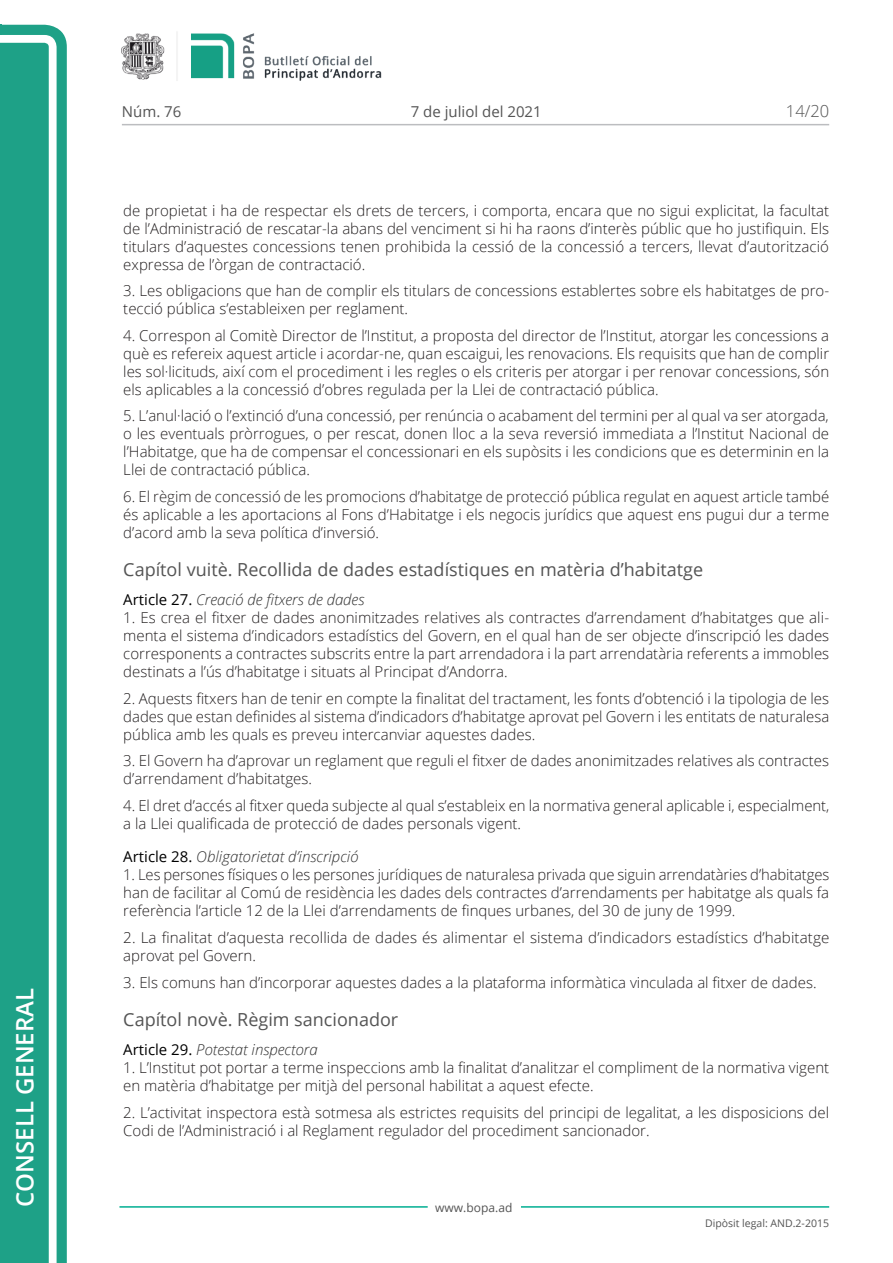
<style>
.page{position:relative;width:893px;height:1263px;background:#fff}
.page>*{position:absolute;margin:0;border:0;box-sizing:border-box;transform-origin:0 0}
.t1{font:600 24px "Open Sans";color:#fff}
.Titol_6{font:18px "Open Sans";color:#545454}
.t2{font:300 16.5px "Open Sans";color:#545454}
.Body_text{font:300 15px/18px "Open Sans";color:#231f20;text-align:justify}
.Titol_7{font:italic 300 15px "Open Sans";color:#303030}
.t3{font:15px "Open Sans";color:#545454}
.t4{font:12px "Open Sans";color:#545454}
.t5{font:10.5px "Open Sans";color:#545454}
.s1{font-weight:400;font-style:normal;color:#000}
</style>
<div class="page">
<svg style="left:0;top:25px;width:67px;height:1238px;fill:#1ea187"></svg>
<div style="left:0;top:43px;width:49px;height:1220px;background:#1ea187"></div>
<img style="left:122px;top:32px;width:260px;height:49px">
<hr style="left:119px;top:1206px;width:309px;height:2px;background:#00ae91">
<hr style="left:521px;top:1206px;width:308px;height:2px;background:#00ae91">
<hr style="left:122px;top:124px;width:707px;height:1px;background:#bcbdc0">
<h1 class="t1" style="left:8px;top:1207px;width:220px;rotate:-90deg">Consell General</h1>
<p class="t3" style="left:122px;top:102px;width:61px">Núm. 76</p>
<p class="t3" style="left:411px;top:102px;width:132px">7 de juliol del 2021</p>
<p class="t2" style="left:786px;top:100px;width:45px">14/20</p>
<p class="Body_text" style="left:123px;top:201px;width:707px">de propietat i ha de respectar els drets de tercers, i comporta, encara que no sigui explicitat, la facultat de l’Administració de rescatar-la abans del venciment si hi ha raons d’interès públic que ho justifiquin. Els titulars d’aquestes concessions tenen prohibida la cessió de la concessió a tercers, llevat d’autorització expressa de l’òrgan de contractació.</p>
<p class="Body_text" style="left:123px;top:281px;width:707px">3. Les obligacions que han de complir els titulars de concessions establertes sobre els habitatges de pro&shy;tecció pública s’estableixen per reglament.</p>
<p class="Body_text" style="left:123px;top:326px;width:707px">4. Correspon al Comitè Director de l’Institut, a proposta del director de l’Institut, atorgar les concessions a què es refereix aquest article i acordar-ne, quan escaigui, les renovacions. Els requisits que han de complir les sol·licituds, així com el procediment i les regles o els criteris per atorgar i per renovar concessions, són els aplicables a la concessió d’obres regulada per la Llei de contractació pública.</p>
<p class="Body_text" style="left:123px;top:406px;width:707px">5. L’anul·lació o l’extinció d’una concessió, per renúncia o acabament del termini per al qual va ser atorgada, o les eventuals pròrrogues, o per rescat, donen lloc a la seva reversió immediata a l’Institut Nacional de l’Habitatge, que ha de compensar el concessionari en els supòsits i les condicions que es determinin en la Llei de contractació pública.</p>
<p class="Body_text" style="left:123px;top:487px;width:707px">6. El règim de concessió de les promocions d’habitatge de protecció pública regulat en aquest article també és aplicable a les aportacions al Fons d’Habitatge i els negocis jurídics que aquest ens pugui dur a terme d’acord amb la seva política d’inversió.</p>
<p class="Titol_6" style="left:123px;top:557px;width:581px">Capítol vuitè. Recollida de dades estadístiques en matèria d’habitatge</p>
<p class="Titol_7" style="left:123px;top:589px;width:243px"><span class="s1">Article 27.</span> Creació de fitxers de dades</p>
<p class="Body_text" style="left:123px;top:608px;width:707px">1. Es crea el fitxer de dades anonimitzades relatives als contractes d’arrendament d’habitatges que ali&shy;menta el sistema d’indicadors estadístics del Govern, en el qual han de ser objecte d’inscripció les dades corresponents a contractes subscrits entre la part arrendadora i la part arrendatària referents a immobles destinats a l’ús d’habitatge i situats al Principat d’Andorra.</p>
<p class="Body_text" style="left:123px;top:689px;width:707px">2. Aquests fitxers han de tenir en compte la finalitat del tractament, les fonts d’obtenció i la tipologia de les dades que estan definides al sistema d’indicadors d’habitatge aprovat pel Govern i les entitats de naturalesa pública amb les quals es preveu intercanviar aquestes dades.</p>
<p class="Body_text" style="left:123px;top:751px;width:707px">3. El Govern ha d’aprovar un reglament que reguli el fitxer de dades anonimitzades relatives als contractes d’arrendament d’habitatges.</p>
<p class="Body_text" style="left:123px;top:796px;width:708px">4. El dret d’accés al fitxer queda subjecte al qual s’estableix en la normativa general aplicable i, especialment, a la Llei qualificada de protecció de dades personals vigent.</p>
<p class="Titol_7" style="left:123px;top:847px;width:237px"><span class="s1">Article 28.</span> Obligatorietat d’inscripció</p>
<p class="Body_text" style="left:123px;top:866px;width:707px">1. Les persones físiques o les persones jurídiques de naturalesa privada que siguin arrendatàries d’habitatges han de facilitar al Comú de residència les dades dels contractes d’arrendaments per habitatge als quals fa referència l’article 12 de la Llei d’arrendaments de finques urbanes, del 30 de juny de 1999.</p>
<p class="Body_text" style="left:123px;top:928px;width:708px">2. La finalitat d’aquesta recollida de dades és alimentar el sistema d’indicadors estadístics d’habitatge aprovat pel Govern.</p>
<p class="Body_text" style="left:123px;top:973px;width:695px">3. Els comuns han d’incorporar aquestes dades a la plataforma informàtica vinculada al fitxer de dades.</p>
<p class="Titol_6" style="left:123px;top:1007px;width:276px">Capítol novè. Règim sancionador</p>
<p class="Titol_7" style="left:123px;top:1039px;width:196px"><span class="s1">Article 29.</span> Potestat inspectora</p>
<p class="Body_text" style="left:123px;top:1058px;width:707px">1. L’Institut pot portar a terme inspeccions amb la finalitat d’analitzar el compliment de la normativa vigent en matèria d’habitatge per mitjà del personal habilitat a aquest efecte.</p>
<p class="Body_text" style="left:123px;top:1103px;width:707px">2. L’activitat inspectora està sotmesa als estrictes requisits del principi de legalitat, a les disposicions del<br>Codi de l’Administració i al Reglament regulador del procediment sancionador.</p>
<p class="t4" style="left:435px;top:1199px;width:79px">www.bopa.ad</p>
<p class="t5" style="left:705px;top:1216px;width:125px">Dipòsit legal: AND.2-2015</p>
</div>
